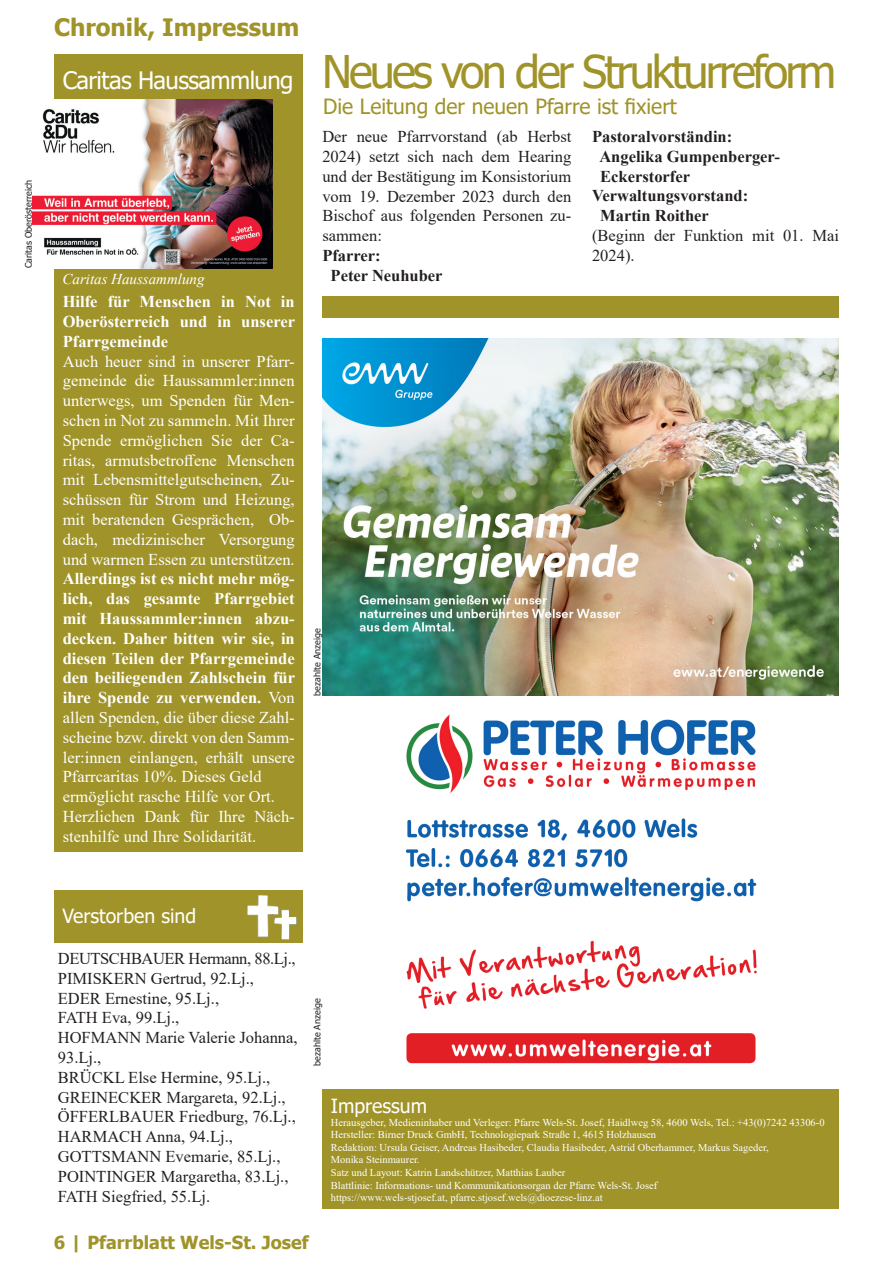
<style>
.page{position:relative;width:893px;height:1263px;background:#fff}
.page>*{position:absolute;margin:0;border:0;box-sizing:border-box;transform-origin:0 0}
.t1{font:45px "Tahoma";letter-spacing:-.065em;color:#a09329}
.t2{font:24px "Tahoma";letter-spacing:-.025em;color:#fff}
.t3{font:700 24px "Tahoma";color:#a09329}
.t4{font:21px "Tahoma";color:#a09329}
.t5{font:19.5px "Tahoma";color:#fff}
.t6{font:700 18px "Tahoma";color:#a09329}
.t7{font:16.5px/19.8px "Times New Roman";color:#fff;text-align:justify}
.t8{font:16.5px/19.8px "Times New Roman";color:#231f20}
.t9{font:700 16.5px/19.8px "Times New Roman";color:#231f20}
.t10{font:700 16.5px/19.8px "Times New Roman";color:#fff;text-align:justify}
.t11{font:italic 15px "Times New Roman";color:#fff}
.t12{font:10.5px/12.6px "Times New Roman";color:#fff}
.t13{font:9px "Tahoma";color:#231f20}
.s1{font-weight:700}
</style>
<div class="page">
<div style="left:322px;top:1089px;width:517px;height:120px;background:#a09329"></div>
<div style="left:54px;top:890px;width:249px;height:53px;background:#a09329"></div>
<img style="left:406px;top:714px;width:351px;height:350px">
<img style="left:322px;top:339px;width:517px;height:356px">
<div style="left:54px;top:54px;width:249px;height:797px;background:#a09329"></div>
<img style="left:33px;top:100px;width:239px;height:168px">
<img style="left:248px;top:896px;width:49px;height:44px">
<div style="left:322px;top:297px;width:517px;height:21px;background:#a09329"></div>
<p class="t13" style="left:22px;top:268px;width:90px;rotate:-90deg">Caritas Oberösterreich</p>
<h2 class="t3" style="left:54px;top:11px;width:247px">Chronik, Impressum</h2>
<h2 class="t2" style="left:63px;top:65px;width:232px">Caritas Haussammlung</h2>
<p class="t11" style="left:63px;top:268px;width:144px">Caritas Haussammlung</p>
<p class="t10" style="left:63px;top:291px;width:234px">Hilfe für Menschen in Not in Oberösterreich und in unserer Pfarrgemeinde</p>
<p class="t7" style="left:63px;top:351px;width:233px">Auch heuer sind in unserer Pfarr&shy;gemeinde die Haussammler:innen unterwegs, um Spenden für Men&shy;schen in Not zu sammeln. Mit Ihrer Spende ermöglichen Sie der Ca&shy;ritas, armutsbetroffene Menschen mit Lebensmittelgutscheinen, Zu&shy;schüssen für Strom und Heizung, mit beratenden Gesprächen, Ob&shy;dach, medizinischer Versorgung und warmen Essen zu unterstützen.</p>
<p class="t7" style="left:63px;top:568px;width:234px;text-align:left"><span class="s1">Allerdings ist es nicht mehr mög&shy;lich, das gesamte Pfarrgebiet mit Haussammler:innen abzu&shy;decken. Daher bitten wir sie, in diesen Teilen der Pfarrgemeinde den beiliegenden Zahlschein für ihre Spende zu verwenden.</span> Von allen Spenden, die über diese Zahl&shy;scheine bzw. direkt von den Samm&shy;ler:innen einlangen, erhält unsere<br>Pfarrcaritas 10%. Dieses Geld ermöglicht rasche Hilfe vor Ort.<br>Herzlichen Dank für Ihre Näch&shy;stenhilfe und Ihre Solidarität.</p>
<h1 class="t1" style="left:322px;top:42px;width:516px">Neues von der Strukturreform</h1>
<p class="t4" style="left:323px;top:92px;width:355px">Die Leitung der neuen Pfarre ist fixiert</p>
<p class="t8" style="left:322px;top:126px;width:250px;text-align:justify">Der neue Pfarrvorstand (ab Herbst 2024) setzt sich nach dem Hearing und der Bestätigung im Konsistorium vom 19. Dezember 2023 durch den Bischof aus folgenden Personen zu&shy;sammen:</p>
<p class="t9" style="left:331px;top:245px;width:113px;text-indent:-8px">Pfarrer:<br>Peter Neuhuber</p>
<p class="t9" style="left:592px;top:126px;width:142px">Pastoralvorständin:</p>
<p class="t9" style="left:599px;top:146px;width:182px">Angelika Gumpenberger-</p>
<p class="t9" style="left:600px;top:166px;width:91px">Eckerstorfer</p>
<p class="t9" style="left:592px;top:185px;width:158px">Verwaltungsvorstand:</p>
<p class="t9" style="left:600px;top:205px;width:110px">Martin Roither</p>
<p class="t8" style="left:592px;top:225px;width:248px">(Beginn der Funktion mit 01. Mai<br>2024).</p>
<p class="t13" style="left:311px;top:695px;width:68px;rotate:-90deg">bezahlte Anzeige</p>
<p class="t5" style="left:63px;top:902px;width:135px">Verstorben sind</p>
<p class="t8" style="left:58px;top:948px;width:241px">DEUTSCHBAUER Hermann, 88.Lj.,<br>PIMISKERN Gertrud, 92.Lj.,<br>EDER Ernestine, 95.Lj.,<br>FATH Eva, 99.Lj.,<br>HOFMANN Marie Valerie Johanna,<br>93.Lj.,<br>BRÜCKL Else Hermine, 95.Lj.,<br>GREINECKER Margareta, 92.Lj.,<br>ÖFFERLBAUER Friedburg, 76.Lj.,<br>HARMACH Anna, 94.Lj.,<br>GOTTSMANN Evemarie, 85.Lj.,<br>POINTINGER Margaretha, 83.Lj.,<br>FATH Siegfried, 55.Lj.</p>
<p class="t13" style="left:311px;top:1066px;width:68px;rotate:-90deg">bezahlte Anzeige</p>
<p class="t5" style="left:331px;top:1093px;width:98px">Impressum</p>
<p class="t12" style="left:331px;top:1115px;width:495px">Herausgeber, Medieninhaber und Verleger: Pfarre Wels-St. Josef, Haidlweg 58, 4600 Wels, Tel.: +43(0)7242 43306-0<br>Hersteller: Birner Druck GmbH, Technologiepark Straße 1, 4615 Holzhausen<br>Redaktion: Ursula Geiser, Andreas Hasibeder, Claudia Hasibeder, Astrid Oberhammer, Markus Sageder,<br>Monika Steinmaurer.<br>Satz und Layout: Katrin Landschützer, Matthias Lauber<br>Blattlinie: Informations- und Kommunikationsorgan der Pfarre Wels-St. Josef<br>https://www.wels-stjosef.at, pfarre.stjosef.wels@dioezese-linz.at</p>
<p class="t6" style="left:54px;top:1230px;width:256px">6 | Pfarrblatt Wels-St. Josef</p>
</div>
